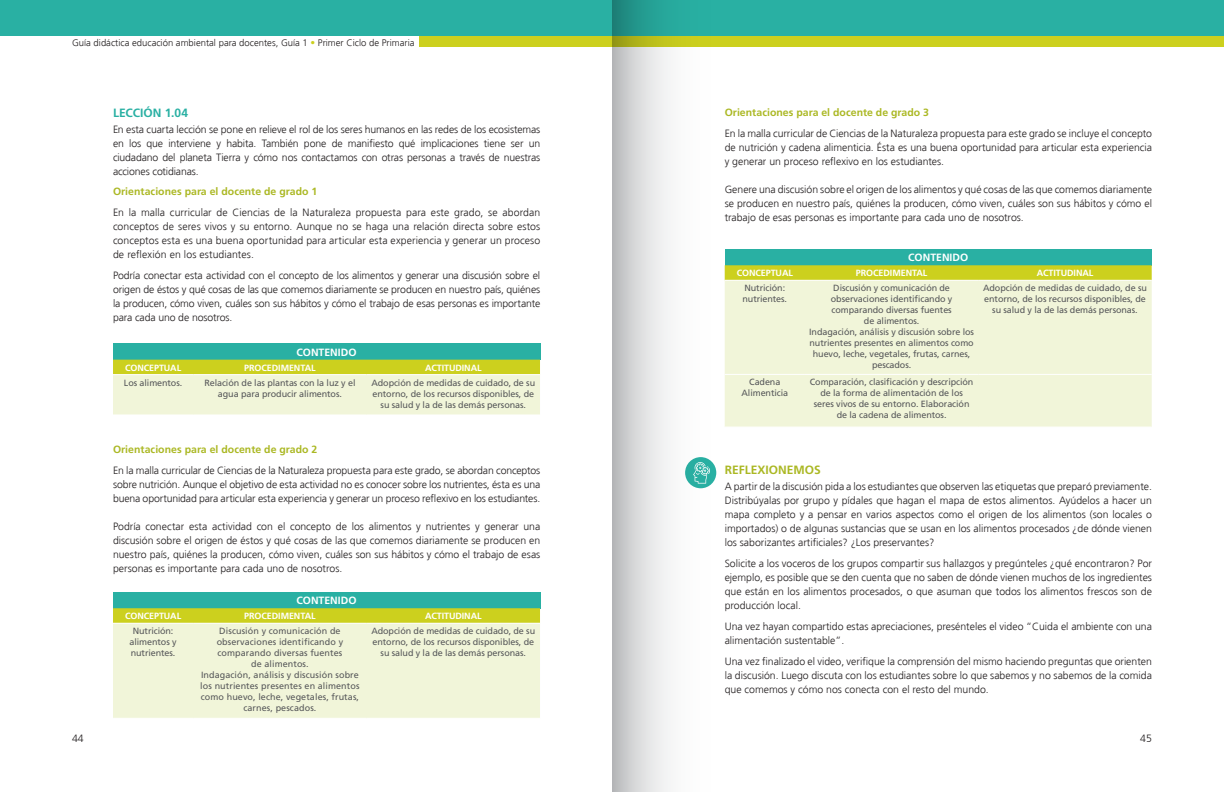
<style>
.page{position:relative;width:1224px;height:792px;background:#fff}
.page>*{position:absolute;margin:0;border:0;box-sizing:border-box;transform-origin:0 0}
.t1{font:700 12px "Frutiger";color:#abb824}
.t2{font:700 12px "Frutiger";color:#29b0a3}
.t3{font:300 10.5px/14px "Frutiger";color:#231f20;text-align:justify}
.t4{font:700 10.5px "Frutiger";letter-spacing:.005em;color:#abb824}
.t5{font:700 10.5px "Frutiger";color:#fff}
.t6{font:300 9.5px "Frutiger";color:#231f20}
.t7{font:9px/11px "Frutiger";letter-spacing:-.01em;color:#57585a;text-align:center}
.t8{font:9px/11px "Frutiger";letter-spacing:.01em;color:#57585a;text-align:center}
.t9{font:700 9px "Frutiger";letter-spacing:-.01em;color:#fff}
.s1{color:#ccd01e}
</style>
<div class="page">
<div style="left:725px;top:249px;width:427px;height:16px;background:#29b0a3"></div>
<svg style="left:736px;top:265px;width:416px;height:15px;background:#c9cf23"></svg>
<div style="left:736px;top:281px;width:416px;height:146px;background:#f1f5d9"></div>
<hr style="left:725px;top:374px;width:80px;height:1px;background:#fff">
<hr style="left:805px;top:374px;width:173px;height:1px;background:#fff">
<hr style="left:978px;top:374px;width:174px;height:1px;background:#fff">
<div style="left:113px;top:343px;width:427px;height:17px;background:#29b0a3"></div>
<svg style="left:113px;top:360px;width:427px;height:54px;background:#e7eba7"></svg>
<hr style="left:113px;top:374px;width:80px;height:1px;background:#fff">
<hr style="left:193px;top:374px;width:174px;height:1px;background:#fff">
<hr style="left:367px;top:374px;width:173px;height:1px;background:#fff">
<div style="left:113px;top:592px;width:427px;height:16px;background:#29b0a3"></div>
<svg style="left:113px;top:608px;width:427px;height:15px;background:#cad023"></svg>
<div style="left:113px;top:624px;width:427px;height:94px;background:#f1f5d9"></div>
<div style="left:420px;top:35px;width:192px;height:12px;background:#ccd01e"></div>
<div style="left:0;top:0;width:612px;height:35px;background:#29b0a3"></div>
<div style="left:612px;top:35px;width:612px;height:12px;background:#ccd01e"></div>
<div style="left:612px;top:0;width:612px;height:35px;background:#29b0a3"></div>
<svg style="left:612px;top:0;width:124px;height:792px"></svg>
<p class="t6" style="left:72px;top:37px;width:344px">Guía didáctica educación ambiental para docentes, Guía 1 <span class="s1">•</span> Primer Ciclo de Primaria</p>
<p class="t2" style="left:113px;top:106px;width:77px">LECCIÓN 1.04</p>
<p class="t3" style="left:113px;top:122px;width:429px">En esta cuarta lección se pone en relieve el rol de los seres humanos en las redes de los ecosistemas en los que interviene y habita. También pone de manifiesto qué implicaciones tiene ser un ciudadano del planeta Tierra y cómo nos contactamos con otras personas a través de nuestras acciones cotidianas.</p>
<p class="t4" style="left:113px;top:185px;width:206px">Orientaciones para el docente de grado 1</p>
<p class="t3" style="left:113px;top:206px;width:429px">En la malla curricular de Ciencias de la Naturaleza propuesta para este grado, se abordan conceptos de seres vivos y su entorno. Aunque no se haga una relación directa sobre estos conceptos esta es una buena oportunidad para articular esta experiencia y generar un proceso de reflexión en los estudiantes.</p>
<p class="t3" style="left:113px;top:269px;width:429px">Podría conectar esta actividad con el concepto de los alimentos y generar una discusión sobre el origen de éstos y qué cosas de las que comemos diariamente se producen en nuestro país, quiénes la producen, cómo viven, cuáles son sus hábitos y cómo el trabajo de esas personas es importante para cada uno de nosotros.</p>
<p class="t5" style="left:296px;top:346px;width:62px">CONTENIDO</p>
<p class="t9" style="left:125px;top:362px;width:58px">CONCEPTUAL</p>
<p class="t9" style="left:244px;top:362px;width:73px">PROCEDIMENTAL</p>
<p class="t9" style="left:425px;top:362px;width:58px">ACTITUDINAL</p>
<p class="t7" style="left:124px;top:377px;width:60px">Los alimentos.</p>
<p class="t7" style="left:204px;top:377px;width:153px">Relación de las plantas con la luz y el agua para producir alimentos.</p>
<p class="t7" style="left:371px;top:377px;width:165px">Adopción de medidas de cuidado, de su entorno, de los recursos disponibles, de su salud y la de las demás personas.</p>
<p class="t4" style="left:113px;top:443px;width:206px">Orientaciones para el docente de grado 2</p>
<p class="t3" style="left:113px;top:464px;width:429px">En la malla curricular de Ciencias de la Naturaleza propuesta para este grado, se abordan conceptos sobre nutrición. Aunque el objetivo de esta actividad no es conocer sobre los nutrientes, ésta es una buena oportunidad para articular esta experiencia y generar un proceso reflexivo en los estudiantes.</p>
<p class="t3" style="left:113px;top:520px;width:429px">Podría conectar esta actividad con el concepto de los alimentos y nutrientes y generar una discusión sobre el origen de éstos y qué cosas de las que comemos diariamente se producen en nuestro país, quiénes la producen, cómo viven, cuáles son sus hábitos y cómo el trabajo de esas personas es importante para cada uno de nosotros.</p>
<p class="t5" style="left:296px;top:594px;width:62px">CONTENIDO</p>
<p class="t9" style="left:125px;top:611px;width:58px">CONCEPTUAL</p>
<p class="t9" style="left:244px;top:611px;width:73px">PROCEDIMENTAL</p>
<p class="t9" style="left:425px;top:611px;width:58px">ACTITUDINAL</p>
<p class="t7" style="left:130px;top:626px;width:49px">Nutrición: alimentos y nutrientes.</p>
<p class="t8" style="left:200px;top:626px;width:161px">Discusión y comunicación de observaciones identificando y comparando diversas fuentes<br>de alimentos.<br>Indagación, análisis y discusión sobre los nutrientes presentes en alimentos como huevo, leche, vegetales, frutas, carnes, pescados.</p>
<p class="t7" style="left:371px;top:626px;width:165px">Adopción de medidas de cuidado, de su entorno, de los recursos disponibles, de su salud y la de las demás personas.</p>
<p class="t4" style="left:725px;top:106px;width:206px">Orientaciones para el docente de grado 3</p>
<p class="t3" style="left:725px;top:127px;width:429px">En la malla curricular de Ciencias de la Naturaleza propuesta para este grado se incluye el concepto de nutrición y cadena alimenticia. Ésta es una buena oportunidad para articular esta experiencia y generar un proceso reflexivo en los estudiantes.</p>
<p class="t3" style="left:725px;top:183px;width:429px">Genere una discusión sobre el origen de los alimentos y qué cosas de las que comemos diariamente se producen en nuestro país, quiénes la producen, cómo viven, cuáles son sus hábitos y cómo el trabajo de esas personas es importante para cada uno de nosotros.</p>
<p class="t5" style="left:908px;top:251px;width:62px">CONTENIDO</p>
<p class="t9" style="left:737px;top:268px;width:58px">CONCEPTUAL</p>
<p class="t9" style="left:856px;top:268px;width:73px">PROCEDIMENTAL</p>
<p class="t9" style="left:1037px;top:268px;width:58px">ACTITUDINAL</p>
<p class="t7" style="left:743px;top:283px;width:46px;text-align:left">Nutrición: nutrientes.</p>
<p class="t7" style="left:809px;top:283px;width:166px">Discusión y comunicación de observaciones identificando y comparando diversas fuentes<br>de alimentos.<br>Indagación, análisis y discusión sobre los nutrientes presentes en alimentos como huevo, leche, vegetales, frutas, carnes, pescados.</p>
<p class="t7" style="left:983px;top:283px;width:165px">Adopción de medidas de cuidado, de su entorno, de los recursos disponibles, de su salud y la de las demás personas.</p>
<p class="t7" style="left:742px;top:377px;width:48px">Cadena<br>Alimenticia</p>
<p class="t7" style="left:810px;top:377px;width:165px">Comparación, clasificación y descripción de la forma de alimentación de los seres vivos de su entorno. Elaboración de la cadena de alimentos.</p>
<p class="t1" style="left:725px;top:463px;width:98px">REFLEXIONEMOS</p>
<p class="t3" style="left:725px;top:479px;width:429px">A partir de la discusión pida a los estudiantes que observen las etiquetas que preparó previamente.<br>Distribúyalas por grupo y pídales que hagan el mapa de estos alimentos. Ayúdelos a hacer un mapa completo y a pensar en varios aspectos como el origen de los alimentos (son locales o importados) o de algunas sustancias que se usan en los alimentos procesados ¿de dónde vienen los saborizantes artificiales? ¿Los preservantes?</p>
<p class="t3" style="left:725px;top:557px;width:429px">Solicite a los voceros de los grupos compartir sus hallazgos y pregúnteles ¿qué encontraron? Por ejemplo, es posible que se den cuenta que no saben de dónde vienen muchos de los ingredientes que están en los alimentos procesados, o que asuman que todos los alimentos frescos son de producción local.</p>
<p class="t3" style="left:725px;top:620px;width:429px">Una vez hayan compartido estas apreciaciones, presénteles el video “Cuida el ambiente con una alimentación sustentable”.</p>
<p class="t3" style="left:725px;top:655px;width:429px">Una vez finalizado el video, verifique la comprensión del mismo haciendo preguntas que orienten la discusión. Luego discuta con los estudiantes sobre lo que sabemos y no sabemos de la comida que comemos y cómo nos conecta con el resto del mundo.</p>
<p class="t3" style="left:72px;top:732px;width:13px">44</p>
<p class="t3" style="left:1140px;top:732px;width:13px">45</p>
</div>
